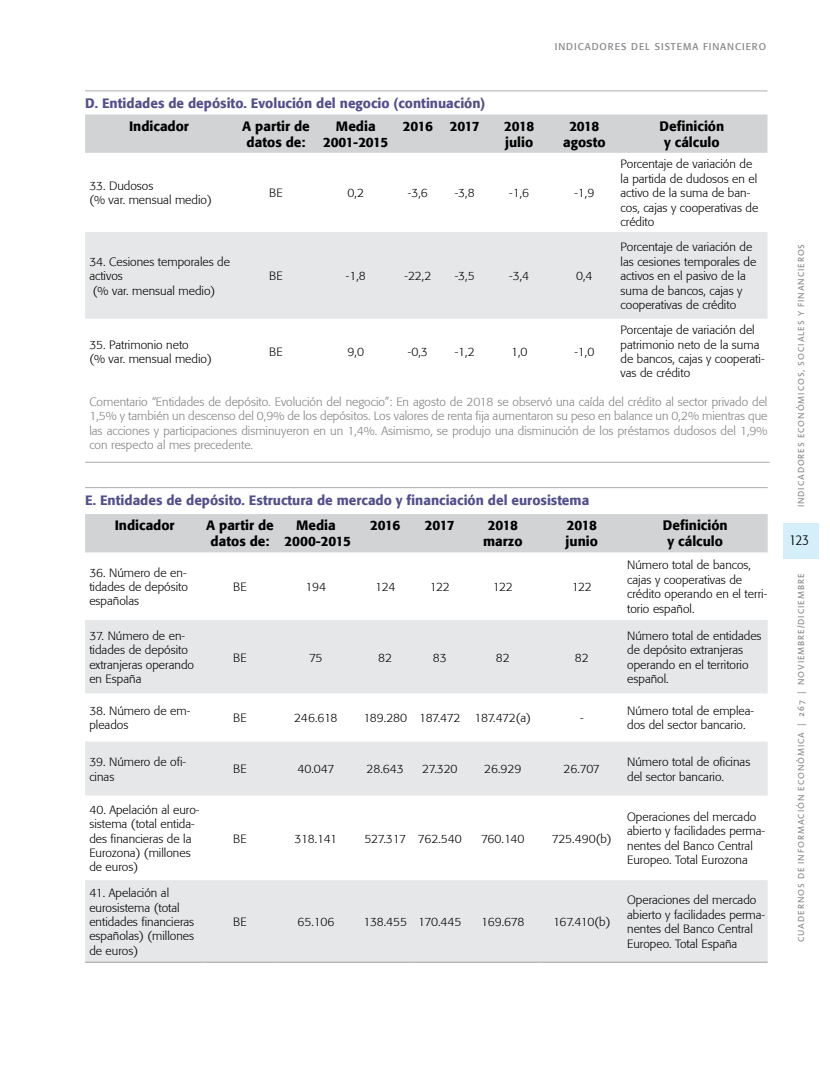
<style>
.page{position:relative;width:830px;height:1085px;background:#fff}
.page>*{position:absolute;margin:0;border:0;box-sizing:border-box;transform-origin:0 0}
.t1{font:300 condensed 15px "Formata";color:#000}
.t2{font:500 13.5px/16.2px "Formata";color:#000;text-align:center}
.t3{font:500 13.5px "Formata";color:#534f8a}
.t4{font:500 13.5px "Formata";letter-spacing:-.04em;color:#000}
.t5{font:300 12px/14.4px "Formata";color:#000}
.t6{font:300 12px/14.4px "Formata";color:#808080;text-align:justify}
.t7{font:300 12px "Formata";letter-spacing:-.02em;color:#000}
.t8{font:300 12px "Formata";letter-spacing:-.04em;color:#000}
.t9{font:9.75px "Formata";letter-spacing:.1em;color:#808285}
.t10{font:9px "Linotype Aroma";letter-spacing:.1em;color:#808285}
</style>
<div class="page">
<div style="left:783px;top:523px;width:35px;height:35px;background:#d4eff9"></div>
<div style="left:85px;top:114px;width:682px;height:39px;background:#d1d3d4"></div>
<div style="left:85px;top:232px;width:682px;height:86px;background:#e6e7e8"></div>
<hr style="left:85px;top:90px;width:682px;height:1px;background:#b6b4b4">
<hr style="left:85px;top:461px;width:684px;height:2px;background:#b6b4b4">
<div style="left:85px;top:514px;width:682px;height:38px;background:#d1d3d4"></div>
<svg style="left:85px;top:620px;width:682px;height:341px;fill:#e6e7e8"></svg>
<hr style="left:85px;top:961px;width:119px;height:1px;background:#aaa8a8">
<hr style="left:204px;top:961px;width:72px;height:1px;background:#aaa8a8">
<hr style="left:276px;top:961px;width:80px;height:1px;background:#aaa8a8">
<hr style="left:356px;top:961px;width:58px;height:1px;background:#aaa8a8">
<hr style="left:414px;top:961px;width:51px;height:1px;background:#aaa8a8">
<hr style="left:465px;top:961px;width:75px;height:1px;background:#aaa8a8">
<hr style="left:540px;top:961px;width:82px;height:1px;background:#aaa8a8">
<hr style="left:622px;top:961px;width:145px;height:1px;background:#aaa8a8">
<hr style="left:85px;top:487px;width:682px;height:1px;background:#b6b4b4">
<p class="t9" style="left:554px;top:40px;width:213px">INDICADORES DEL SISTEMA FINANCIERO</p>
<p class="t3" style="left:85px;top:95px;width:401px">D. Entidades de depósito. Evolución del negocio (continuación)</p>
<p class="t2" style="left:129px;top:118px;width:61px">Indicador</p>
<p class="t2" style="left:242px;top:118px;width:69px">A partir de datos de:</p>
<p class="t2" style="left:323px;top:118px;width:67px">Media<br>2001-2015</p>
<p class="t4" style="left:402px;top:117px;width:78px">2016 2017</p>
<p class="t2" style="left:504px;top:118px;width:32px;text-align:left">2018 julio</p>
<p class="t2" style="left:563px;top:118px;width:44px">2018 agosto</p>
<p class="t2" style="left:659px;top:118px;width:66px">Definición y cálculo</p>
<p class="t5" style="left:89px;top:179px;width:124px">33. Dudosos<br>(% var. mensual medio)</p>
<p class="t5" style="left:269px;top:186px;width:15px">BE</p>
<p class="t5" style="left:347px;top:186px;width:18px">0,2</p>
<p class="t5" style="left:408px;top:186px;width:21px">-3,6</p>
<p class="t5" style="left:454px;top:186px;width:21px">-3,8</p>
<p class="t5" style="left:509px;top:186px;width:21px">-1,6</p>
<p class="t5" style="left:574px;top:186px;width:21px">-1,9</p>
<p class="t5" style="left:620px;top:157px;width:139px">Porcentaje de variación de la partida de dudosos en el activo de la suma de ban&shy;cos, cajas y cooperativas de crédito</p>
<p class="t5" style="left:89px;top:254px;width:142px">34. Cesiones temporales de activos<br>(% var. mensual medio)</p>
<p class="t5" style="left:269px;top:269px;width:15px">BE</p>
<p class="t5" style="left:345px;top:269px;width:21px">-1,8</p>
<p class="t5" style="left:404px;top:269px;width:28px">-22,2</p>
<p class="t5" style="left:454px;top:269px;width:21px">-3,5</p>
<p class="t5" style="left:509px;top:269px;width:21px">-3,4</p>
<p class="t5" style="left:576px;top:269px;width:18px">0,4</p>
<p class="t5" style="left:620px;top:240px;width:137px">Porcentaje de variación de las cesiones temporales de activos en el pasivo de la suma de bancos, cajas y cooperativas de crédito</p>
<p class="t5" style="left:620px;top:323px;width:145px">Porcentaje de variación del patrimonio neto de la suma de bancos, cajas y cooperati&shy;vas de crédito</p>
<p class="t6" style="left:89px;top:394px;width:679px">Comentario “Entidades de depósito. Evolución del negocio”: En agosto de 2018 se observó una caída del crédito al sector privado del 1,5% y también un descenso del 0,9% de los depósitos. Los valores de renta fija aumentaron su peso en balance un 0,2% mientras que las acciones y participaciones disminuyeron en un 1,4%. Asimismo, se produjo una disminución de los préstamos dudosos del 1,9% con respecto al mes precedente.</p>
<p class="t5" style="left:89px;top:337px;width:124px">35. Patrimonio neto<br>(% var. mensual medio)</p>
<p class="t5" style="left:269px;top:344px;width:15px">BE</p>
<p class="t5" style="left:347px;top:344px;width:18px">9,0</p>
<p class="t5" style="left:408px;top:344px;width:21px">-0,3</p>
<p class="t5" style="left:454px;top:344px;width:21px">-1,2</p>
<p class="t5" style="left:510px;top:344px;width:18px">1,0</p>
<p class="t5" style="left:574px;top:344px;width:21px">-1,0</p>
<p class="t3" style="left:85px;top:492px;width:505px">E. Entidades de depósito. Estructura de mercado y financiación del eurosistema</p>
<p class="t2" style="left:115px;top:517px;width:61px">Indicador</p>
<p class="t2" style="left:206px;top:517px;width:69px">A partir de datos de:</p>
<p class="t2" style="left:284px;top:517px;width:68px">Media<br>2000-2015</p>
<p class="t2" style="left:370px;top:517px;width:32px">2016</p>
<p class="t2" style="left:424px;top:517px;width:31px">2017</p>
<p class="t2" style="left:483px;top:517px;width:41px">2018 marzo</p>
<p class="t2" style="left:565px;top:517px;width:34px;text-align:left">2018 junio</p>
<p class="t2" style="left:662px;top:517px;width:66px">Definición y cálculo</p>
<p class="t5" style="left:89px;top:565px;width:100px">36. Número de en&shy;tidades de depósito españolas</p>
<p class="t5" style="left:627px;top:558px;width:141px">Número total de bancos, cajas y cooperativas de crédito operando en el terri&shy;torio español.</p>
<p class="t5" style="left:233px;top:579px;width:15px">BE</p>
<p class="t5" style="left:305px;top:579px;width:22px">194</p>
<p class="t5" style="left:375px;top:579px;width:22px">124</p>
<p class="t5" style="left:429px;top:579px;width:22px">122</p>
<p class="t5" style="left:492px;top:579px;width:22px">122</p>
<p class="t5" style="left:571px;top:579px;width:22px">122</p>
<p class="t5" style="left:89px;top:628px;width:106px">37. Número de en&shy;tidades de depósito extranjeras operando en España</p>
<p class="t5" style="left:233px;top:650px;width:15px">BE</p>
<p class="t5" style="left:309px;top:650px;width:15px">75</p>
<p class="t5" style="left:378px;top:650px;width:15px">82</p>
<p class="t5" style="left:432px;top:650px;width:15px">83</p>
<p class="t5" style="left:495px;top:650px;width:15px">82</p>
<p class="t5" style="left:574px;top:650px;width:15px">82</p>
<p class="t5" style="left:89px;top:703px;width:102px">38. Número de em&shy;pleados</p>
<p class="t5" style="left:233px;top:710px;width:15px">BE</p>
<p class="t5" style="left:294px;top:710px;width:45px">246.618</p>
<p class="t8" style="left:363px;top:711px;width:169px">189.280 187.472 187.472(a)</p>
<p class="t5" style="left:579px;top:710px;width:5px">-</p>
<p class="t5" style="left:627px;top:628px;width:136px">Número total de entidades de depósito extranjeras operando en el territorio español.</p>
<p class="t5" style="left:627px;top:703px;width:128px">Número total de emplea&shy;dos del sector bancario.</p>
<p class="t5" style="left:89px;top:754px;width:98px">39. Número de ofi&shy;cinas</p>
<p class="t5" style="left:233px;top:761px;width:15px">BE</p>
<p class="t5" style="left:297px;top:761px;width:38px">40.047</p>
<p class="t5" style="left:366px;top:761px;width:39px">28.643</p>
<p class="t5" style="left:422px;top:761px;width:37px">27.320</p>
<p class="t5" style="left:484px;top:761px;width:38px">26.929</p>
<p class="t5" style="left:563px;top:761px;width:38px">26.707</p>
<p class="t5" style="left:627px;top:754px;width:125px">Número total de oficinas del sector bancario.</p>
<p class="t5" style="left:89px;top:802px;width:112px">40. Apelación al euro&shy;sistema (total entida&shy;des financieras de la<br>Eurozona) (millones de euros)</p>
<p class="t5" style="left:627px;top:809px;width:139px">Operaciones del mercado abierto y facilidades perma&shy;nentes del Banco Central<br>Europeo. Total Eurozona</p>
<p class="t5" style="left:233px;top:831px;width:15px">BE</p>
<p class="t5" style="left:294px;top:831px;width:44px">318.141</p>
<p class="t7" style="left:364px;top:831px;width:99px">527.317 762.540</p>
<p class="t5" style="left:481px;top:831px;width:45px">760.140</p>
<p class="t5" style="left:551px;top:831px;width:61px">725.490(b)</p>
<p class="t5" style="left:89px;top:885px;width:106px">41. Apelación al eurosistema (total entidades financieras españolas) (millones de euros)</p>
<p class="t5" style="left:233px;top:914px;width:15px">BE</p>
<p class="t5" style="left:297px;top:914px;width:38px">65.106</p>
<p class="t7" style="left:363px;top:914px;width:99px">138.455 170.445</p>
<p class="t5" style="left:481px;top:914px;width:45px">169.678</p>
<p class="t5" style="left:553px;top:914px;width:59px">167.410(b)</p>
<p class="t5" style="left:627px;top:892px;width:139px">Operaciones del mercado abierto y facilidades perma&shy;nentes del Banco Central<br>Europeo. Total España</p>
<p class="t10" style="left:794px;top:507px;width:265px;rotate:-90deg">INDICADORES ECONÓMICOS, SOCIALES Y FINANCIEROS</p>
<p class="t1" style="left:789px;top:531px;width:21px">123</p>
<p class="t10" style="left:794px;top:941px;width:370px;rotate:-90deg">CUADERNOS DE INFORMACIÓN ECONÓMICA | 267 | NOVIEMBRE/DICIEMBRE</p>
</div>
